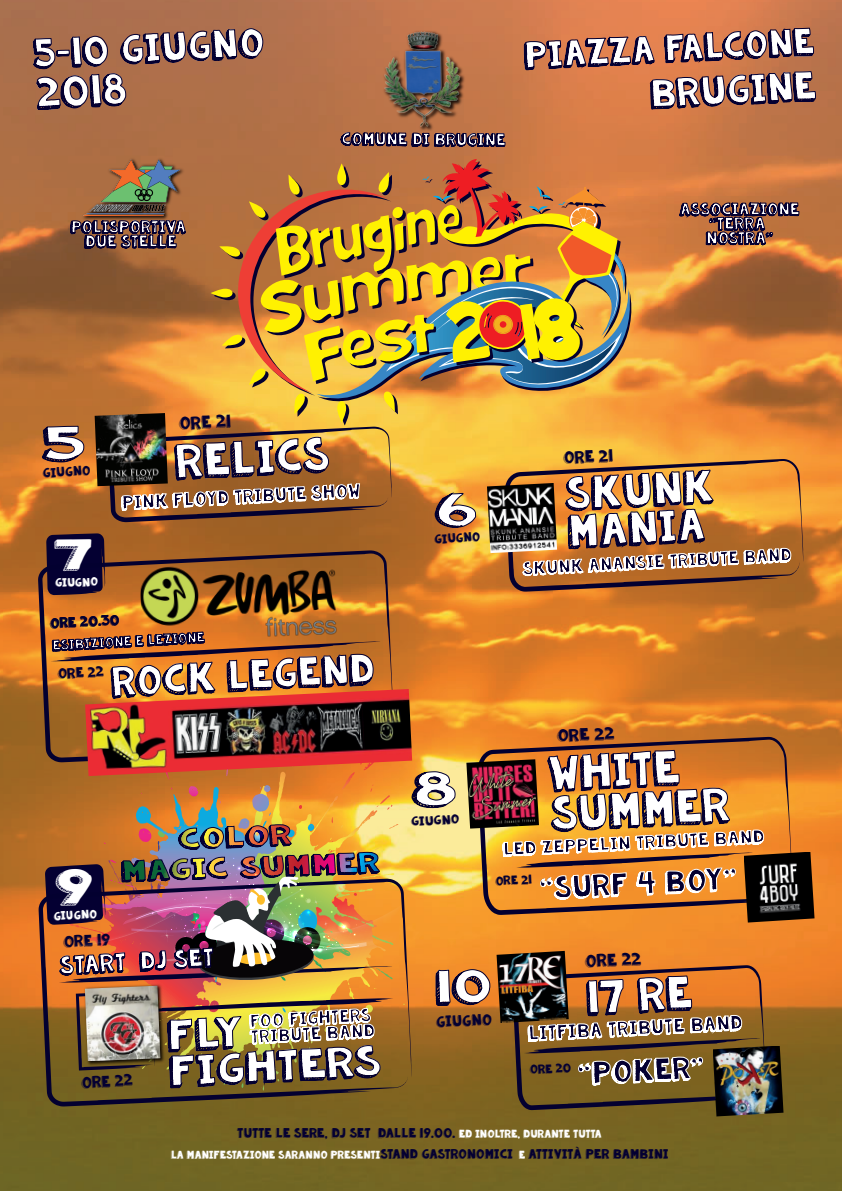
<style>
.page{position:relative;width:842px;height:1191px;background:#fff}
.page>*{position:absolute;margin:0;border:0;box-sizing:border-box;transform-origin:0 0}
.t1{font:33.3px/40px "KG Summer Sunshine Blackout";color:#fff}
.t2{font:33px "KG Summer Sunshine Blackout";color:#fff}
.t3{font:32.6px "KG Summer Sunshine Blackout";color:#fff}
.t4{font:31.7px/38px "KG Summer Sunshine Blackout";color:#fff}
.t5{font:30px "KG Summer Sunshine Blackout";color:#fff}
.t6{font:29.9px/35.9px "KG Summer Sunshine Blackout";color:#fff;scale:1.13 1}
.t7{font:29px "KG Summer Sunshine Blackout";color:#fff}
.t8{font:28px "KG Summer Sunshine Blackout";color:#fff}
.t9{font:26px "KG Summer Sunshine Blackout";color:#fff}
.t10{font:22px "KG Summer Sunshine Blackout";color:#040032}
.t11{font:17.8px "KG Summer Sunshine Blackout";color:#fff}
.t12{font:14.3px "KG Summer Sunshine Blackout";color:#040032}
.t13{font:13.4px "KG Summer Sunshine Blackout";color:#040032}
.t14{font:13.1px/15.7px "KG Summer Sunshine Blackout";color:#040032}
.t15{font:12.9px "KG Summer Sunshine Blackout";color:#040032}
.t16{font:12.9px "KG Summer Sunshine Blackout";color:#040032;scale:1.05 1}
.t17{font:12.4px "KG Summer Sunshine Blackout";color:#040032}
.t18{font:12.2px "KG Summer Sunshine Blackout";color:#040032}
.t19{font:12px/14.4px "KG Summer Sunshine Blackout";letter-spacing:-.005em;color:#fff;text-align:center}
.t20{font:11.9px "KG Summer Sunshine Blackout";color:#040032}
.t21{font:11.9px "KG Summer Sunshine Blackout";color:#040032;scale:1.05 1}
.t22{font:11.2px "KG Summer Sunshine Blackout";color:#040032}
.t23{font:10.9px "KG Summer Sunshine Blackout";color:#040032}
.t24{font:10px "KG Summer Sunshine Blackout";color:#fff}
.t25{font:10px "KG Summer Sunshine Blackout";color:#040032}
.t26{font:9.3px "KG Summer Sunshine Blackout";color:#040032}
.t27{font:9px "KG Summer Sunshine Blackout";color:#040032;scale:1.05 1}
.t28{font:8.9px "KG Summer Sunshine Blackout";color:#040032}
.t29{font:8.7px "KG Summer Sunshine Blackout";color:#040032}
.t30{font:8.4px "KG Summer Sunshine Blackout";color:#fff}
.t31{font:8.3px "KG Summer Sunshine Blackout";color:#fff}
.s1{font-size:7.8px;color:#fff}
</style>
<div class="page">
<img style="left:0;top:0;width:842px;height:1191px">
<img style="left:31px;top:0;width:786px;height:1163px">
<h3 class="t8" style="left:33px;top:43px;width:232px;rotate:-3deg">5-10 GIUGNO</h3>
<h3 class="t5" style="left:35px;top:82px;width:92px;rotate:-3deg">2018</h3>
<p class="t19" style="left:71px;top:222px;width:117px">POLISPORTIVA<br>DUE STELLE</p>
<p class="t19" style="left:341px;top:135px;width:166px">COMUNE DI BRUGINE</p>
<h3 class="t9" style="left:523px;top:46px;width:291px;rotate:-3deg">PIAZZA FALCONE</h3>
<h3 class="t8" style="left:649px;top:83px;width:168px;rotate:-3deg">BRUGINE</h3>
<p class="t19" style="left:679px;top:204px;width:121px">ASSOCIAZIONE “TERRA<br>NOSTRA”</p>
<p class="t26" style="left:42px;top:469px;width:49px;rotate:-4deg">GIUGNO</p>
<h3 class="t17" style="left:178px;top:419px;width:54px;rotate:-3deg">ORE 21</h3>
<h2 class="t2" style="left:174px;top:449px;width:156px;rotate:-3deg">RELICS</h2>
<h3 class="t13" style="left:121px;top:498px;width:241px;rotate:-3deg">PINK FLOYD TRIBUTE SHOW</h3>
<p class="t31" style="left:55px;top:580px;width:44px;rotate:-2deg">GIUGNO</p>
<p class="t25" style="left:50px;top:619px;width:71px;rotate:-3deg">ORE 20.30</p>
<p class="t24" style="left:52px;top:641px;width:154px;rotate:-3deg">ESIBIZIONE E LEZIONE</p>
<h3 class="t7" style="left:110px;top:671px;width:264px;rotate:-3deg">ROCK LEGEND</h3>
<p class="t25" style="left:57px;top:670px;width:48px;rotate:-3deg">ORE 22</p>
<p class="t28" style="left:434px;top:536px;width:47px;rotate:-4deg">GIUGNO</p>
<p class="t20" style="left:563px;top:453px;width:51px;rotate:-3deg">ORE 21</p>
<h3 class="t4" style="left:564px;top:481px;width:150px;rotate:-3deg">SKUNK<br>MANIA</h3>
<h3 class="t15" style="left:522px;top:564px;width:270px;rotate:-3deg">SKUNK ANANSIE TRIBUTE BAND</h3>
<p class="t30" style="left:53px;top:913px;width:45px;rotate:-3deg">GIUGNO</p>
<p class="t22" style="left:63px;top:937px;width:49px;rotate:-3deg">ORE 19</p>
<h3 class="t11" style="left:59px;top:958px;width:156px;rotate:-3deg">START DJ SET</h3>
<p class="t22" style="left:81px;top:1078px;width:53px;rotate:-3deg">ORE 22</p>
<h3 class="t14" style="left:249px;top:1016px;width:126px;rotate:-3deg">FOO FIGHTERS<br>TRIBUTE BAND</h3>
<h3 class="t6" style="left:166px;top:1024px;width:189px;rotate:-3deg">FLY<br>FIGHTERS</h3>
<p class="t27" style="left:411px;top:818px;width:48px;rotate:-3deg">GIUGNO</p>
<p class="t21" style="left:556px;top:731px;width:56px;rotate:-3deg">ORE 22</p>
<h1 class="t1" style="left:547px;top:760px;width:181px;rotate:-3deg">WHITE<br>SUMMER</h1>
<h3 class="t16" style="left:502px;top:845px;width:251px;rotate:-3deg">LED ZEPPELIN TRIBUTE BAND</h3>
<p class="t29" style="left:495px;top:878px;width:38px;rotate:-3deg">ORE 21</p>
<h3 class="t10" style="left:539px;top:880px;width:198px;rotate:-3deg">“SURF 4 BOY”</h3>
<p class="t23" style="left:436px;top:1017px;width:58px;rotate:-3deg">GIUGNO</p>
<h3 class="t18" style="left:584px;top:956px;width:58px;rotate:-3deg">ORE 22</h3>
<h3 class="t3" style="left:585px;top:985px;width:108px;rotate:-3deg">17 RE</h3>
<h3 class="t12" style="left:527px;top:1028px;width:216px;rotate:-3deg">LITFIBA TRIBUTE BAND</h3>
<p class="t29" style="left:529px;top:1066px;width:43px;rotate:-3deg">ORE 20</p>
<h3 class="t10" style="left:577px;top:1065px;width:127px;rotate:-3deg">“POKER”</h3>
<p class="t26" style="left:237px;top:1129px;width:366px">TUTTE LE SERE, DJ SET DALLE 19.00. <span class="s1">ED INOLTRE, DURANTE TUTTA</span></p>
<p class="t26" style="left:171px;top:1150px;width:499px"><span class="s1">LA MANIFESTAZIONE SARANNO PRESENTI</span>STAND GASTRONOMICI <span class="s1">E</span> ATTIVITÀ PER BAMBINI</p>
</div>
